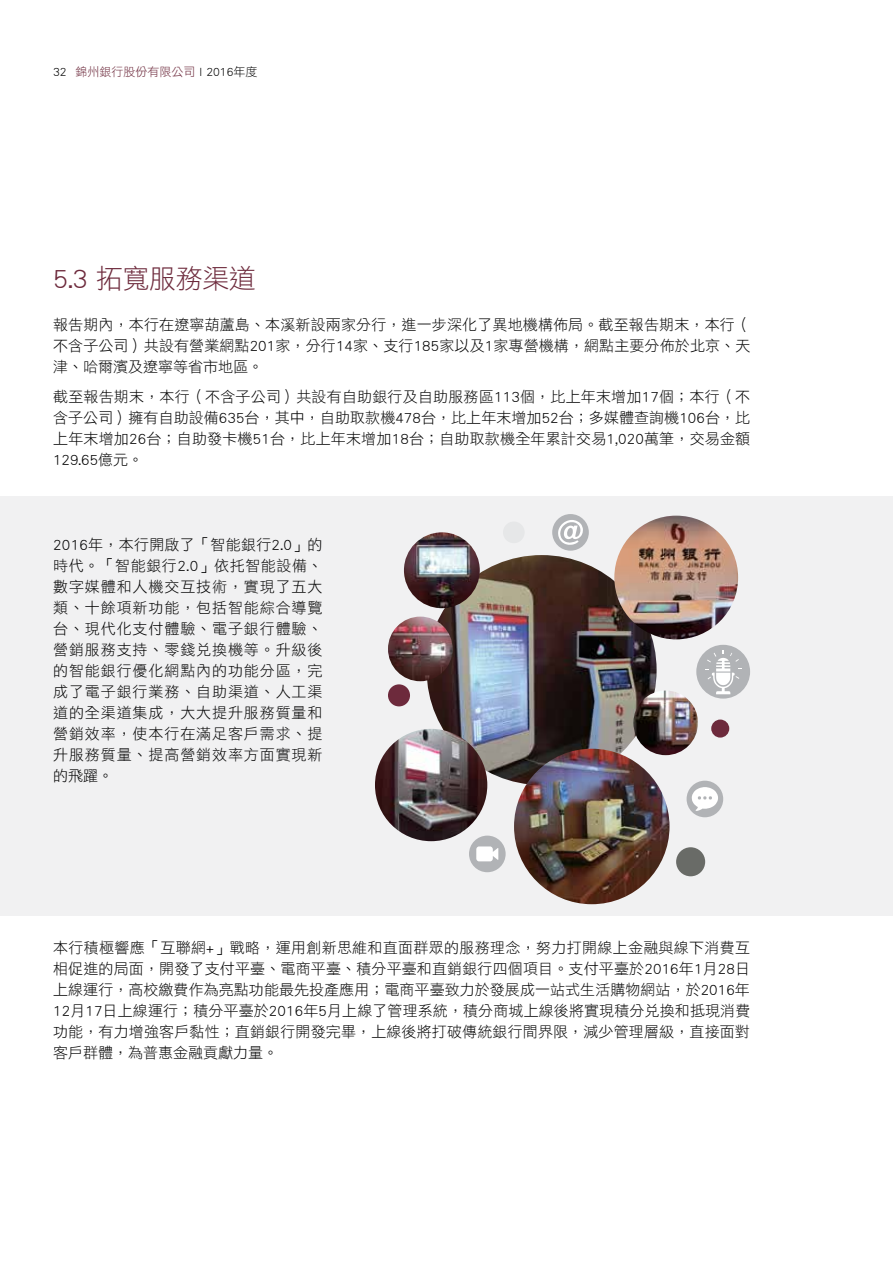
<style>
.page{position:relative;width:893px;height:1263px;background:#fff}
.page>*{position:absolute;margin:0;border:0;box-sizing:border-box;transform-origin:0 0}
.t1{font:27px "DF Li Hei Std W3";letter-spacing:-.015em;color:#6d2a3c}
.t2{font:15px/21px "DF Li Hei Std W3";letter-spacing:.01em;color:#000;text-align:justify}
.t3{font:12px "DF Li Hei Std W3";color:#6d2a3c}
.s1{color:#000}
</style>
<div class="page">
<div style="left:0;top:496px;width:893px;height:420px;background:#f1f1f2"></div>
<img style="left:427px;top:555px;width:230px;height:230px;border-radius:115px">
<img style="left:614px;top:516px;width:124px;height:123px;border-radius:62px">
<img style="left:375px;top:729px;width:112px;height:112px;border-radius:56px">
<img style="left:514px;top:749px;width:155px;height:155px;border-radius:78px">
<img style="left:404px;top:532px;width:76px;height:76px;border-radius:38px">
<img style="left:388px;top:617px;width:65px;height:64px;border-radius:32px">
<img style="left:633px;top:690px;width:65px;height:65px;border-radius:32px">
<div style="left:388px;top:684px;width:22px;height:22px;background:#6d2a3c;border-radius:50%"></div>
<div style="left:711px;top:719px;width:18px;height:19px;background:#6d2a3c;border-radius:50%"></div>
<div style="left:676px;top:847px;width:29px;height:29px;background:#696b67;border-radius:50%"></div>
<div style="left:503px;top:521px;width:22px;height:22px;background:#e6e7e8;border-radius:50%"></div>
<div style="left:696px;top:645px;width:54px;height:54px;background:#b1b3b6;border-radius:50%"></div>
<svg style="left:705px;top:650px;width:36px;height:44px"></svg>
<div style="left:687px;top:781px;width:36px;height:36px;background:#b1b3b6;border-radius:50%"></div>
<svg style="left:692px;top:787px;width:26px;height:24px"></svg>
<div style="left:552px;top:514px;width:37px;height:37px;background:#b1b3b6;border-radius:50%"></div>
<svg style="left:558px;top:520px;width:25px;height:25px"></svg>
<div style="left:469px;top:836px;width:37px;height:36px;background:#b1b3b6;border-radius:50%"></div>
<svg style="left:476px;top:846px;width:22px;height:15px"></svg>
<p class="t3" style="left:53px;top:65px;width:206px"><span class="s1">32</span> 錦州銀行股份有限公司 <span class="s1">| 2016年度</span></p>
<h1 class="t1" style="left:53px;top:264px;width:204px">5.3 拓寬服務渠道</h1>
<p class="t2" style="left:53px;top:314px;width:699px">報告期內，本行在遼寧葫蘆島、本溪新設兩家分行，進一步深化了異地機構佈局。截至報告期末，本行（不含子公司）共設有營業網點201家，分行14家、支行185家以及1家專營機構，網點主要分佈於北京、天津、哈爾濱及遼寧等省市地區。</p>
<p class="t2" style="left:53px;top:386px;width:699px">截至報告期末，本行（不含子公司）共設有自助銀行及自助服務區113個，比上年末增加17個；本行（不含子公司）擁有自助設備635台，其中，自助取款機478台，比上年末增加52台；多媒體查詢機106台，比上年末增加26台；自助發卡機51台，比上年末增加18台；自助取款機全年累計交易1,020萬筆，交易金額129.65億元。</p>
<p class="t2" style="left:53px;top:533px;width:271px">2016年，本行開啟了「智能銀行2.0」的時代。「智能銀行2.0」依托智能設備、數字媒體和人機交互技術，實現了五大類、十餘項新功能，包括智能綜合導覽台、現代化支付體驗、電子銀行體驗、營銷服務支持、零錢兌換機等。升級後的智能銀行優化網點內的功能分區，完成了電子銀行業務、自助渠道、人工渠道的全渠道集成，大大提升服務質量和營銷效率，使本行在滿足客戶需求、提升服務質量、提高營銷效率方面實現新的飛躍。</p>
<p class="t2" style="left:53px;top:937px;width:699px">本行積極響應「互聯網+」戰略，運用創新思維和直面群眾的服務理念，努力打開線上金融與線下消費互相促進的局面，開發了支付平臺、電商平臺、積分平臺和直銷銀行四個項目。支付平臺於2016年1月28日上線運行，高校繳費作為亮點功能最先投產應用；電商平臺致力於發展成一站式生活購物網站，於2016年12月17日上線運行；積分平臺於2016年5月上線了管理系統，積分商城上線後將實現積分兌換和抵現消費功能，有力增強客戶黏性；直銷銀行開發完畢，上線後將打破傳統銀行間界限，減少管理層級，直接面對客戶群體，為普惠金融貢獻力量。</p>
</div>
